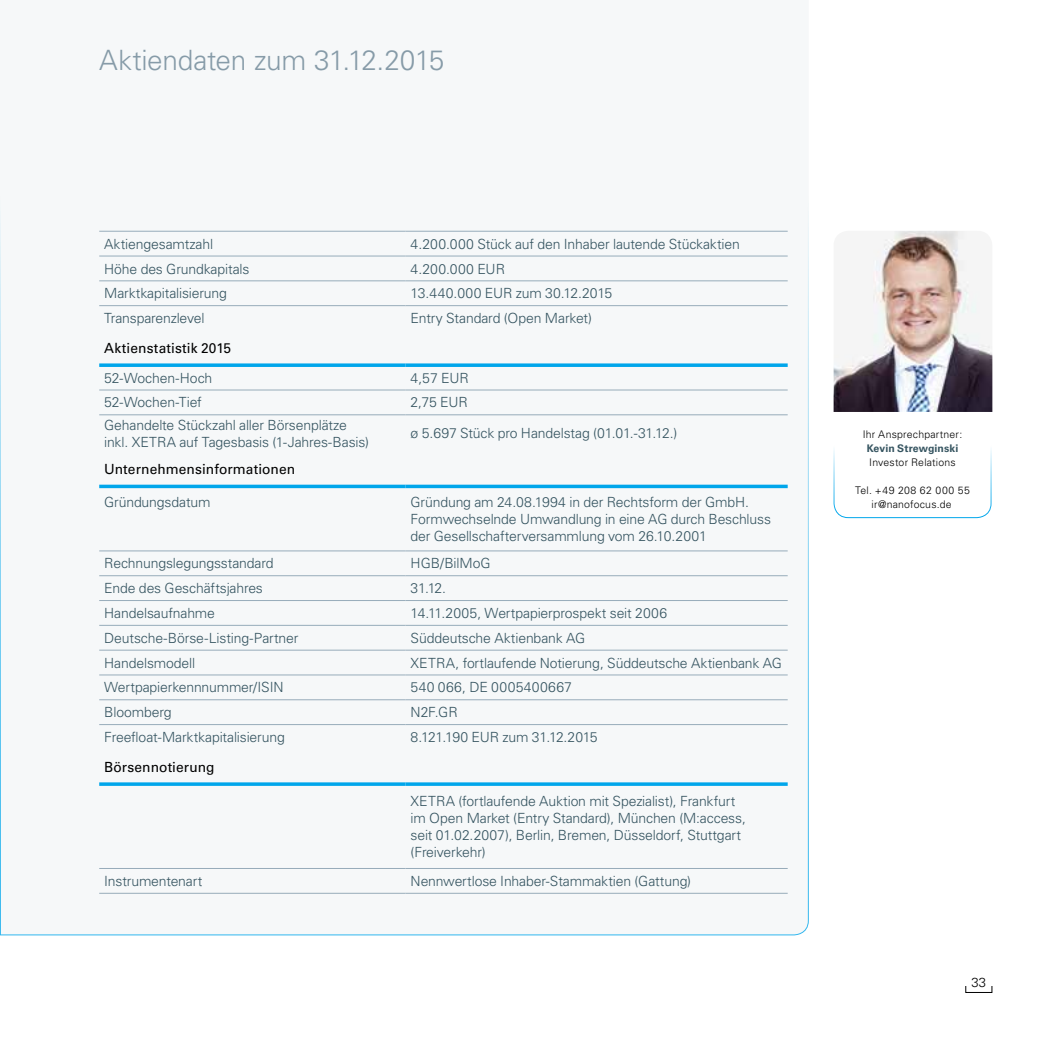
<style>
.page{position:relative;width:1042px;height:1042px;background:#fff}
.page>*{position:absolute;margin:0;border:0;box-sizing:border-box;transform-origin:0 0}
.t1{font:300 28px "Univers LT Std";letter-spacing:-.015em;color:#869ba8}
.t2{font:300 14px/16.8px "Univers LT Std";letter-spacing:-.01em;color:#355460}
.t3{font:14px "Univers LT Std";letter-spacing:.005em;color:#000}
.t4{font:300 14px "Univers LT Std";letter-spacing:.025em;color:#355460}
.t5{font:300 14px "Univers LT Std";letter-spacing:.01em;color:#355460}
.t6{font:300 13.12px "Univers LT Std";color:#000}
.t7{font:300 10.5px/14px "Univers LT Std";letter-spacing:.02em;color:#000;text-align:center}
.t8{font:700 10.5px "Univers LT Std";letter-spacing:.01em;color:#355460}
</style>
<div class="page">
<div style="left:0;top:200px;width:809px;height:736px;background:#f6f8f9"></div>
<img style="left:833px;top:231px;width:159px;height:181px">
<svg style="left:833px;top:450px;width:159px;height:68px"></svg>
<hr style="left:99px;top:231px;width:307px;height:1px;background:#97acba">
<hr style="left:406px;top:231px;width:382px;height:1px;background:#97acba">
<hr style="left:99px;top:256px;width:307px;height:1px;background:#97acba">
<hr style="left:406px;top:256px;width:382px;height:1px;background:#97acba">
<hr style="left:99px;top:280px;width:307px;height:1px;background:#97acba">
<hr style="left:406px;top:280px;width:382px;height:1px;background:#97acba">
<hr style="left:99px;top:305px;width:307px;height:1px;background:#97acba">
<hr style="left:406px;top:305px;width:382px;height:1px;background:#97acba">
<hr style="left:99px;top:389px;width:307px;height:1px;background:#97acba">
<hr style="left:406px;top:389px;width:382px;height:1px;background:#97acba">
<hr style="left:99px;top:414px;width:307px;height:1px;background:#97acba">
<hr style="left:406px;top:414px;width:382px;height:1px;background:#97acba">
<hr style="left:99px;top:550px;width:307px;height:1px;background:#97acba">
<hr style="left:406px;top:550px;width:382px;height:1px;background:#97acba">
<hr style="left:99px;top:575px;width:307px;height:1px;background:#97acba">
<hr style="left:406px;top:575px;width:382px;height:1px;background:#97acba">
<hr style="left:99px;top:600px;width:307px;height:1px;background:#97acba">
<hr style="left:406px;top:600px;width:382px;height:1px;background:#97acba">
<hr style="left:99px;top:625px;width:307px;height:1px;background:#97acba">
<hr style="left:406px;top:625px;width:382px;height:1px;background:#97acba">
<hr style="left:99px;top:650px;width:307px;height:1px;background:#97acba">
<hr style="left:406px;top:650px;width:382px;height:1px;background:#97acba">
<hr style="left:99px;top:674px;width:307px;height:1px;background:#97acba">
<hr style="left:406px;top:674px;width:382px;height:1px;background:#97acba">
<hr style="left:99px;top:699px;width:307px;height:1px;background:#97acba">
<hr style="left:406px;top:699px;width:382px;height:1px;background:#97acba">
<hr style="left:99px;top:724px;width:307px;height:1px;background:#97acba">
<hr style="left:406px;top:724px;width:382px;height:1px;background:#97acba">
<hr style="left:99px;top:868px;width:307px;height:1px;background:#97acba">
<hr style="left:99px;top:893px;width:307px;height:1px;background:#97acba">
<hr style="left:406px;top:868px;width:382px;height:1px;background:#97acba">
<hr style="left:406px;top:893px;width:382px;height:1px;background:#97acba">
<svg style="left:99px;top:363px;width:307px;height:4px"></svg>
<svg style="left:406px;top:363px;width:382px;height:4px;background:#1eafec"></svg>
<hr style="left:99px;top:485px;width:307px;height:3px;background:#00a6eb">
<hr style="left:406px;top:485px;width:382px;height:3px;background:#00a6eb">
<svg style="left:99px;top:782px;width:307px;height:4px"></svg>
<svg style="left:406px;top:782px;width:382px;height:4px;background:#1dafec"></svg>
<div style="left:965px;top:975px;width:27px;height:18px;border:1px solid #000"></div>
<h1 class="t1" style="left:99px;top:43px;width:346px">Aktiendaten zum 31.12.2015</h1>
<p class="t2" style="left:104px;top:235px;width:110px">Aktiengesamtzahl</p>
<p class="t2" style="left:410px;top:235px;width:331px">4.200.000 Stück auf den Inhaber lautende Stückaktien</p>
<p class="t2" style="left:104px;top:260px;width:147px">Höhe des Grundkapitals</p>
<p class="t5" style="left:410px;top:260px;width:96px">4.200.000 EUR</p>
<p class="t2" style="left:104px;top:285px;width:124px">Marktkapitalisierung</p>
<p class="t2" style="left:410px;top:285px;width:203px">13.440.000 EUR zum 30.12.2015</p>
<p class="t2" style="left:104px;top:310px;width:102px">Transparenzlevel</p>
<p class="t2" style="left:410px;top:310px;width:183px">Entry Standard (Open Market)</p>
<p class="t3" style="left:104px;top:340px;width:128px">Aktienstatistik 2015</p>
<p class="t2" style="left:104px;top:369px;width:110px">52-Wochen-Hoch</p>
<p class="t2" style="left:410px;top:369px;width:60px">4,57 EUR</p>
<p class="t2" style="left:104px;top:394px;width:99px">52-Wochen-Tief</p>
<p class="t2" style="left:410px;top:394px;width:59px">2,75 EUR</p>
<p class="t2" style="left:104px;top:416px;width:266px">Gehandelte Stückzahl aller Börsenplätze inkl. XETRA auf Tagesbasis (1-Jahres-Basis)</p>
<p class="t2" style="left:410px;top:425px;width:268px">ø 5.697 Stück pro Handelstag (01.01.-31.12.)</p>
<p class="t3" style="left:104px;top:461px;width:193px">Unternehmensinformationen</p>
<p class="t2" style="left:104px;top:493px;width:108px">Gründungsdatum</p>
<p class="t2" style="left:410px;top:493px;width:362px">Gründung am 24.08.1994 in der Rechtsform der GmbH.<br>Formwechselnde Umwandlung in eine AG durch Beschluss der Gesellschafterversammlung vom 26.10.2001</p>
<p class="t2" style="left:104px;top:555px;width:171px">Rechnungslegungsstandard</p>
<p class="t2" style="left:410px;top:555px;width:81px">HGB/BilMoG</p>
<p class="t2" style="left:104px;top:580px;width:160px">Ende des Geschäftsjahres</p>
<p class="t2" style="left:410px;top:580px;width:37px">31.12.</p>
<p class="t2" style="left:104px;top:605px;width:112px">Handelsaufnahme</p>
<p class="t2" style="left:410px;top:605px;width:258px">14.11.2005, Wertpapierprospekt seit 2006</p>
<p class="t2" style="left:104px;top:629px;width:196px">Deutsche-Börse-Listing-Partner</p>
<p class="t2" style="left:410px;top:629px;width:176px">Süddeutsche Aktienbank AG</p>
<p class="t2" style="left:104px;top:654px;width:93px">Handelsmodell</p>
<p class="t2" style="left:410px;top:654px;width:373px">XETRA, fortlaufende Notierung, Süddeutsche Aktienbank AG</p>
<p class="t2" style="left:104px;top:679px;width:181px">Wertpapierkennnummer/ISIN</p>
<p class="t4" style="left:410px;top:679px;width:163px">540 066, DE 0005400667</p>
<p class="t2" style="left:104px;top:704px;width:69px">Bloomberg</p>
<p class="t2" style="left:410px;top:704px;width:49px">N2F.GR</p>
<p class="t2" style="left:104px;top:729px;width:182px">Freefloat-Marktkapitalisierung</p>
<p class="t2" style="left:410px;top:729px;width:189px">8.121.190 EUR zum 31.12.2015</p>
<p class="t3" style="left:104px;top:758px;width:112px">Börsennotierung</p>
<p class="t2" style="left:410px;top:793px;width:337px">XETRA (fortlaufende Auktion mit Spezialist), Frankfurt im Open Market (Entry Standard), München (M:access, seit 01.02.2007), Berlin, Bremen, Düsseldorf, Stuttgart (Freiverkehr)</p>
<p class="t2" style="left:104px;top:872px;width:100px">Instrumentenart</p>
<p class="t2" style="left:410px;top:872px;width:282px">Nennwertlose Inhaber-Stammaktien (Gattung)</p>
<p class="t7" style="left:863px;top:427px;width:101px">Ihr Ansprechpartner:</p>
<p class="t8" style="left:866px;top:442px;width:93px">Kevin Strewginski</p>
<p class="t7" style="left:869px;top:455px;width:88px">Investor Relations</p>
<p class="t7" style="left:855px;top:483px;width:116px">Tel. +49 208 62 000 55 ir@nanofocus.de</p>
<p class="t6" style="left:971px;top:974px;width:16px">33</p>
</div>
